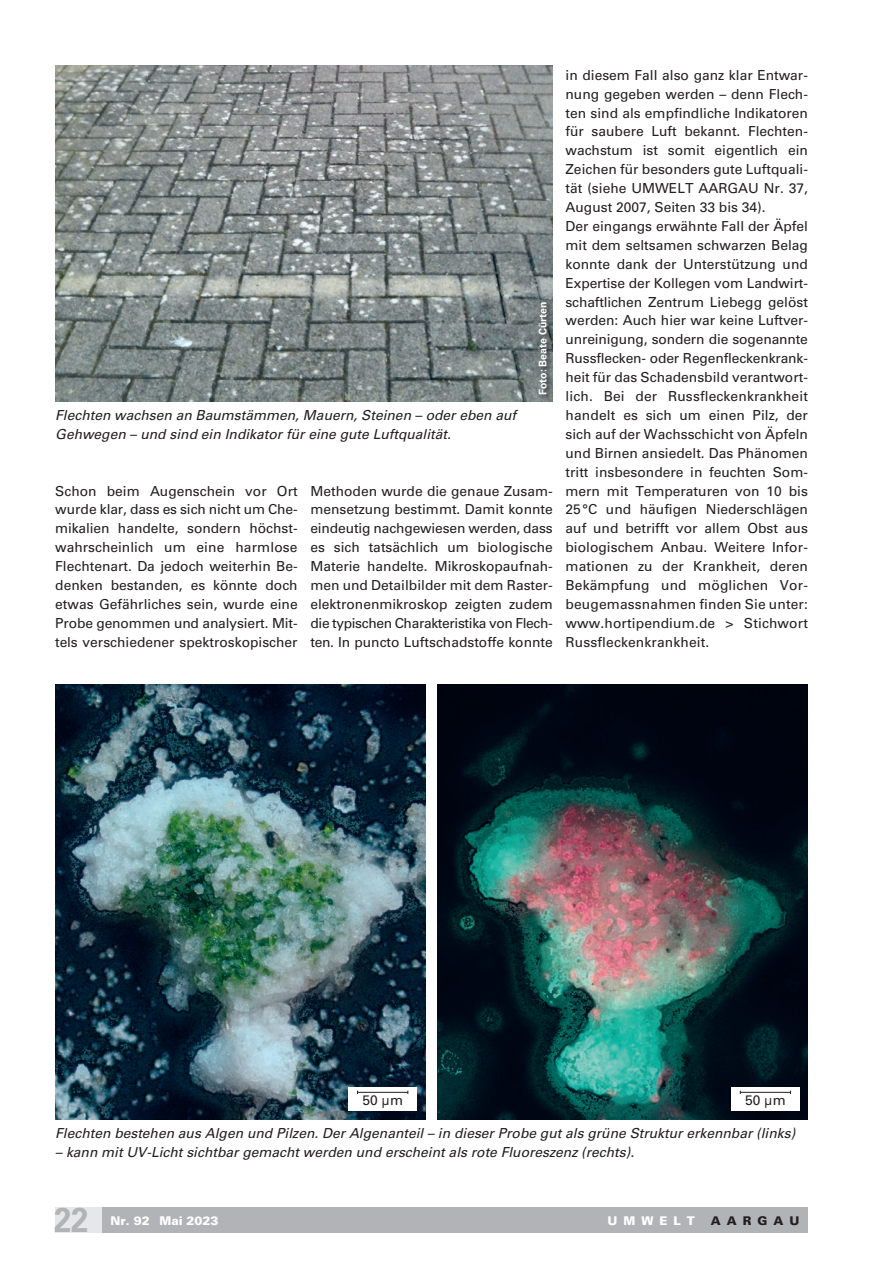
<style>
.page{position:relative;width:893px;height:1263px;background:#fff}
.page>*{position:absolute;margin:0;border:0;box-sizing:border-box;transform-origin:0 0}
.t1{font:700 34.5px "Univers LT Std";color:#b2b3b7;scale:.9 1}
.t2{font:13.8px/18.9px "Univers LT Std";color:#231f20;text-align:justify}
.t3{font:italic 13.8px/18.9px "Univers LT Std";color:#231f20}
.t4{font:900 12px "Univers LT Std";color:#fff}
.t5{font:900 12px "Univers LT Std";letter-spacing:.5em;color:#231f20}
.t6{font:700 10.5px "Univers LT Std";color:#fff}
</style>
<div class="page">
<div style="left:102px;top:1207px;width:706px;height:26px;background:#b2b3b7"></div>
<div style="left:55px;top:1207px;width:47px;height:26px;background:#e6e7e9"></div>
<img style="left:55px;top:66px;width:498px;height:335px">
<img style="left:55px;top:685px;width:370px;height:434px">
<div style="left:537px;top:301px;width:16px;height:100px;background:#231f20;opacity:.75"></div>
<img style="left:438px;top:685px;width:370px;height:434px">
<div style="left:349px;top:1087px;width:68px;height:24px;background:#fff"></div>
<hr style="left:358px;top:1092px;width:50px;height:1px;background:#231f20">
<div style="left:731px;top:1087px;width:68px;height:24px;background:#fff"></div>
<hr style="left:740px;top:1092px;width:50px;height:1px;background:#231f20">
<p class="t3" style="left:55px;top:406px;width:462px">Flechten wachsen an Baumstämmen, Mauern, Steinen – oder eben auf<br>Gehwegen – und sind ein Indikator für eine gute Luftqualität.</p>
<p class="t6" style="left:537px;top:395px;width:94px;rotate:-90deg">Foto: Beate Cürten</p>
<p class="t2" style="left:55px;top:481px;width:244px">Schon beim Augenschein vor Ort wurde klar, dass es sich nicht um Che&shy;mikalien handelte, sondern höchst&shy;wahrscheinlich um eine harmlose Flechtenart. Da jedoch weiterhin Be&shy;denken bestanden, es könnte doch etwas Gefährliches sein, wurde eine Probe genommen und analysiert. Mit&shy;tels verschiedener spektroskopischer</p>
<p class="t2" style="left:310px;top:481px;width:244px">Methoden wurde die genaue Zusam&shy;mensetzung bestimmt. Damit konnte eindeutig nachgewiesen werden, dass es sich tatsächlich um biologische Materie handelte. Mikroskopaufnah&shy;men und Detailbilder mit dem Raster&shy;elektronenmikroskop zeigten zudem die typischen Charakteristika von Flech&shy;ten. In puncto Luftschadstoffe konnte</p>
<p class="t2" style="left:566px;top:65px;width:244px;text-align:left">in diesem Fall also ganz klar Entwar&shy;nung gegeben werden – denn Flech&shy;ten sind als empfindliche Indikatoren für saubere Luft bekannt. Flechten&shy;wachstum ist somit eigentlich ein Zeichen für besonders gute Luftquali&shy;tät (siehe UMWELT AARGAU Nr. 37, August 2007, Seiten 33 bis 34).<br>Der eingangs erwähnte Fall der Äpfel mit dem seltsamen schwarzen Belag konnte dank der Unterstützung und Expertise der Kollegen vom Landwirt&shy;schaftlichen Zentrum Liebegg gelöst werden: Auch hier war keine Luftver&shy;unreinigung, sondern die sogenannte Russflecken- oder Regenfleckenkrank&shy;heit für das Schadensbild verantwort&shy;lich. Bei der Russfleckenkrankheit handelt es sich um einen Pilz, der sich auf der Wachsschicht von Äpfeln und Birnen ansiedelt. Das Phänomen tritt insbesondere in feuchten Som&shy;mern mit Temperaturen von 10 bis 25°C und häufigen Niederschlägen auf und betrifft vor allem Obst aus biologischem Anbau. Weitere Infor&shy;mationen zu der Krankheit, deren Bekämpfung und möglichen Vor&shy;beugemassnahmen finden Sie unter: www.hortipendium.de &gt; Stichwort Russfleckenkrankheit.</p>
<p class="t2" style="left:362px;top:1091px;width:42px">50 µm</p>
<p class="t2" style="left:745px;top:1091px;width:42px">50 µm</p>
<p class="t3" style="left:55px;top:1124px;width:741px">Flechten bestehen aus Algen und Pilzen. Der Algenanteil – in dieser Probe gut als grüne Struktur erkennbar (links)</p>
<p class="t3" style="left:55px;top:1143px;width:580px">– kann mit UV-Licht sichtbar gemacht werden und erscheint als rote Fluoreszenz (rechts).</p>
<h1 class="t1" style="left:54px;top:1200px;width:40px">22</h1>
<p class="t4" style="left:111px;top:1213px;width:110px">Nr. 92 Mai 2023</p>
<p class="t4" style="left:608px;top:1213px;width:89px">UMWELT</p>
<p class="t5" style="left:711px;top:1213px;width:90px">AARGAU</p>
</div>
